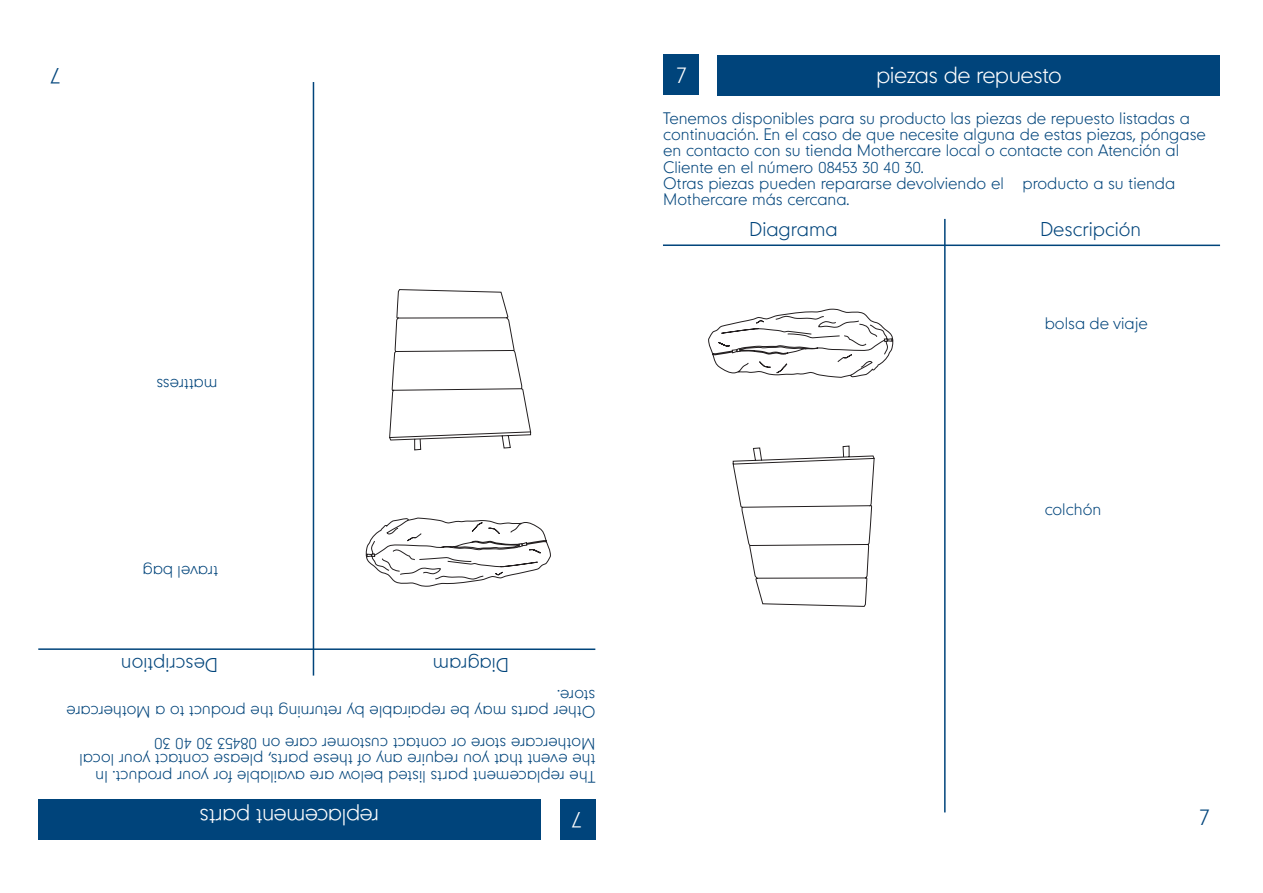
<style>
.page{position:relative;width:1263px;height:893px;background:#fff}
.page>*{position:absolute;margin:0;border:0;box-sizing:border-box;transform-origin:0 0}
.t1{font:100 21px "Mothercare";letter-spacing:-.025em;color:#fff}
.t2{font:100 21px "Mothercare";color:#00447b}
.t3{font:100 18px "Mothercare";color:#00447b}
.t4{font:100 15px/16.2px "Mothercare";color:#00447b}
</style>
<div class="page">
<div style="left:38px;top:799px;width:503px;height:41px;background:#00447b"></div>
<div style="left:560px;top:799px;width:35px;height:41px;background:#00447b"></div>
<hr style="left:38px;top:648px;width:557px;height:2px;background:#00447b">
<hr style="left:313px;top:82px;width:1px;height:594px;background:#00447b">
<div style="left:718px;top:55px;width:502px;height:40px;background:#00447b"></div>
<div style="left:663px;top:54px;width:35px;height:41px;background:#00447b"></div>
<svg style="left:945px;top:221px;width:276px;height:32px"></svg>
<hr style="left:663px;top:244px;width:557px;height:2px;background:#00447b">
<hr style="left:944px;top:219px;width:1px;height:593px;background:#00447b">
<svg style="left:732px;top:445px;width:143px;height:162px"></svg>
<svg style="left:708px;top:309px;width:186px;height:69px"></svg>
<svg style="left:389px;top:289px;width:142px;height:162px"></svg>
<svg style="left:365px;top:517px;width:186px;height:70px"></svg>
<p class="t2" style="left:60px;top:91px;width:11px;rotate:-180deg">7</p>
<p class="t4" style="left:218px;top:394px;width:63px;rotate:-180deg">mattress</p>
<p class="t4" style="left:218px;top:581px;width:77px;rotate:-180deg">travel bag</p>
<p class="t3" style="left:218px;top:678px;width:99px;rotate:-180deg">Description</p>
<p class="t3" style="left:509px;top:678px;width:78px;rotate:-180deg">Diagram</p>
<p class="t4" style="left:595px;top:720px;width:530px;rotate:-180deg">Other parts may be repairable by returning the product to a Mothercare store.</p>
<p class="t4" style="left:595px;top:785px;width:517px;rotate:-180deg">The replacement parts listed below are available for your product. In the event that you require any of these parts, please contact your local<br>Mothercare store or contact customer care on 08453 30 40 30</p>
<p class="t1" style="left:379px;top:832px;width:181px;rotate:-180deg">replacement parts</p>
<p class="t1" style="left:582px;top:834px;width:11px;rotate:-180deg">7</p>
<p class="t1" style="left:677px;top:60px;width:11px">7</p>
<p class="t1" style="left:876px;top:60px;width:187px">piezas de repuesto</p>
<p class="t4" style="left:663px;top:109px;width:544px">Tenemos disponibles para su producto las piezas de repuesto listadas a continuación. En el caso de que necesite alguna de estas piezas, póngase en contacto con su tienda Mothercare local o contacte con Atención al Cliente en el número 08453 30 40 30.</p>
<p class="t4" style="left:663px;top:174px;width:513px">Otras piezas pueden repararse devolviendo el producto a su tienda<br>Mothercare más cercana.</p>
<p class="t3" style="left:749px;top:216px;width:90px">Diagrama</p>
<p class="t3" style="left:1040px;top:216px;width:103px">Descripción</p>
<p class="t4" style="left:1045px;top:315px;width:105px">bolsa de viaje</p>
<p class="t4" style="left:1045px;top:500px;width:58px">colchón</p>
<p class="t2" style="left:1200px;top:802px;width:11px">7</p>
</div>
